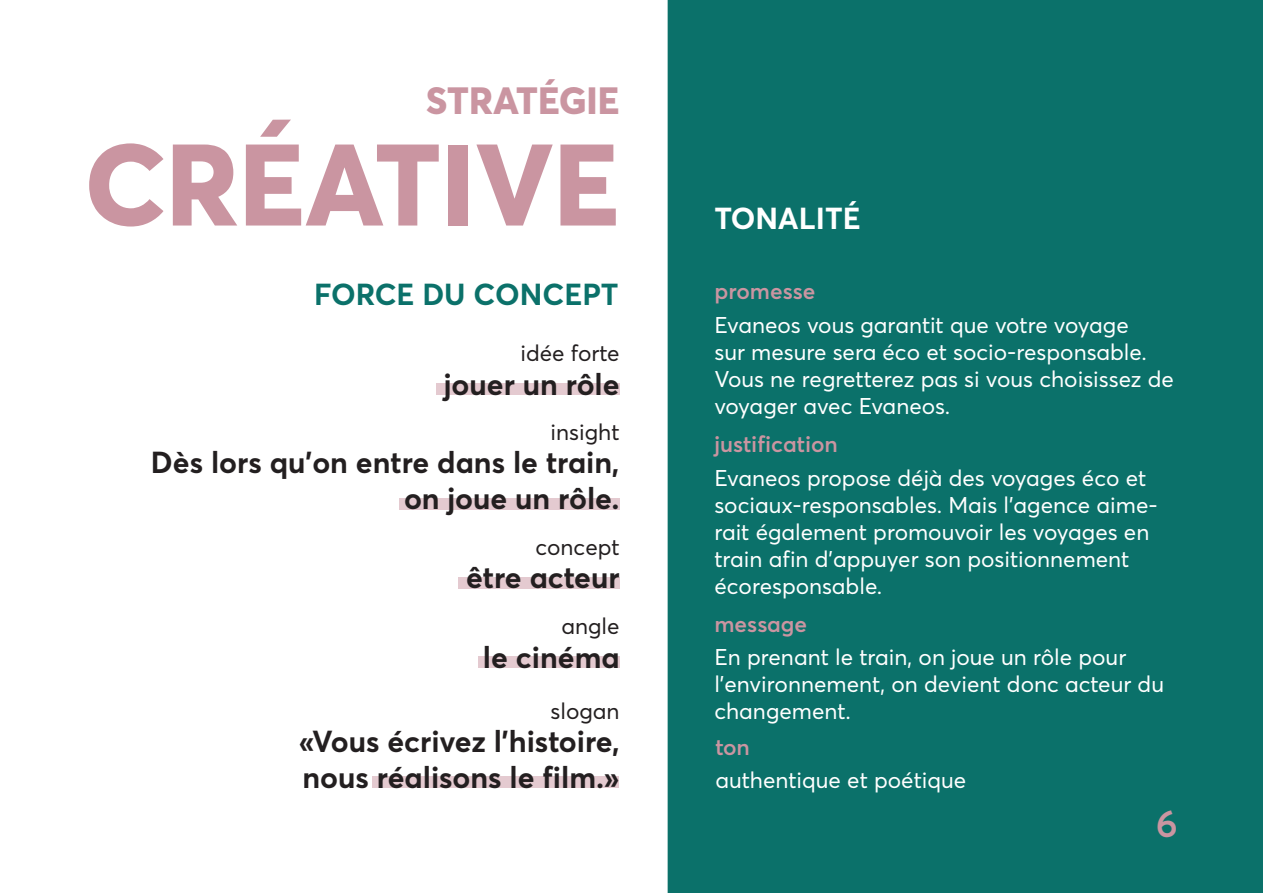
<style>
.page{position:relative;width:1263px;height:893px;background:#fff}
.page>*{position:absolute;margin:0;border:0;box-sizing:border-box;transform-origin:0 0}
.t1{font:800 114px "Averta";color:#ca95a1}
.t2{font:800 37.5px "Averta";color:#ca95a1}
.t3{font:600 37.5px "Averta";color:#ca95a1}
.t4{font:700 30px/36px "Averta";color:#231f20;text-align:right}
.t5{font:700 30px "Averta";color:#0b716a}
.t6{font:700 30px "Averta";color:#fff}
.t7{font:22.5px/27px "Averta";color:#fff}
.t8{font:22.5px "Averta";color:#231f20}
.t9{font:600 22.5px "Averta";color:#ca95a1}
</style>
<div class="page">
<div style="left:436px;top:383px;width:184px;height:12px;background:#e4cad0"></div>
<div style="left:668px;top:0;width:595px;height:893px;background:#0b716a"></div>
<div style="left:399px;top:498px;width:221px;height:11px;background:#e4cad0"></div>
<div style="left:458px;top:577px;width:162px;height:11px;background:#e4cad0"></div>
<div style="left:478px;top:656px;width:142px;height:12px;background:#e4cad0"></div>
<div style="left:372px;top:776px;width:247px;height:12px;background:#e4cad0"></div>
<h2 class="t2" style="left:426px;top:77px;width:195px">STRATÉGIE</h2>
<h1 class="t1" style="left:85px;top:112px;width:536px">CRÉATIVE</h1>
<h3 class="t5" style="left:314px;top:276px;width:306px">FORCE DU CONCEPT</h3>
<p class="t8" style="left:520px;top:339px;width:101px">idée forte</p>
<h3 class="t4" style="left:444px;top:366px;width:177px">jouer un rôle</h3>
<p class="t8" style="left:551px;top:418px;width:71px">insight</p>
<h3 class="t4" style="left:151px;top:444px;width:470px">Dès lors qu’on entre dans le train, on joue un rôle.</h3>
<p class="t8" style="left:535px;top:533px;width:86px">concept</p>
<h3 class="t4" style="left:466px;top:559px;width:155px">être acteur</h3>
<p class="t8" style="left:561px;top:612px;width:60px">angle</p>
<h3 class="t4" style="left:483px;top:639px;width:138px">le cinéma</h3>
<p class="t8" style="left:550px;top:697px;width:71px">slogan</p>
<h3 class="t4" style="left:299px;top:723px;width:322px;text-align:left">«Vous écrivez l’histoire, nous réalisons le film.»</h3>
<h3 class="t6" style="left:714px;top:200px;width:148px">TONALITÉ</h3>
<p class="t9" style="left:714px;top:277px;width:103px">promesse</p>
<p class="t7" style="left:714px;top:312px;width:461px">Evaneos vous garantit que votre voyage<br>sur mesure sera éco et socio-responsable.<br>Vous ne regretterez pas si vous choisissez de voyager avec Evaneos.</p>
<p class="t9" style="left:714px;top:430px;width:125px">justification</p>
<p class="t7" style="left:714px;top:465px;width:445px">Evaneos propose déjà des voyages éco et sociaux-responsables. Mais l’agence aime&shy;rait également promouvoir les voyages en train afin d’appuyer son positionnement écoresponsable.</p>
<p class="t9" style="left:714px;top:610px;width:94px">message</p>
<p class="t7" style="left:714px;top:643px;width:451px">En prenant le train, on joue un rôle pour l’environnement, on devient donc acteur du changement.</p>
<p class="t9" style="left:715px;top:733px;width:36px">ton</p>
<p class="t7" style="left:715px;top:766px;width:252px">authentique et poétique</p>
<h2 class="t3" style="left:1156px;top:800px;width:24px">6</h2>
</div>
